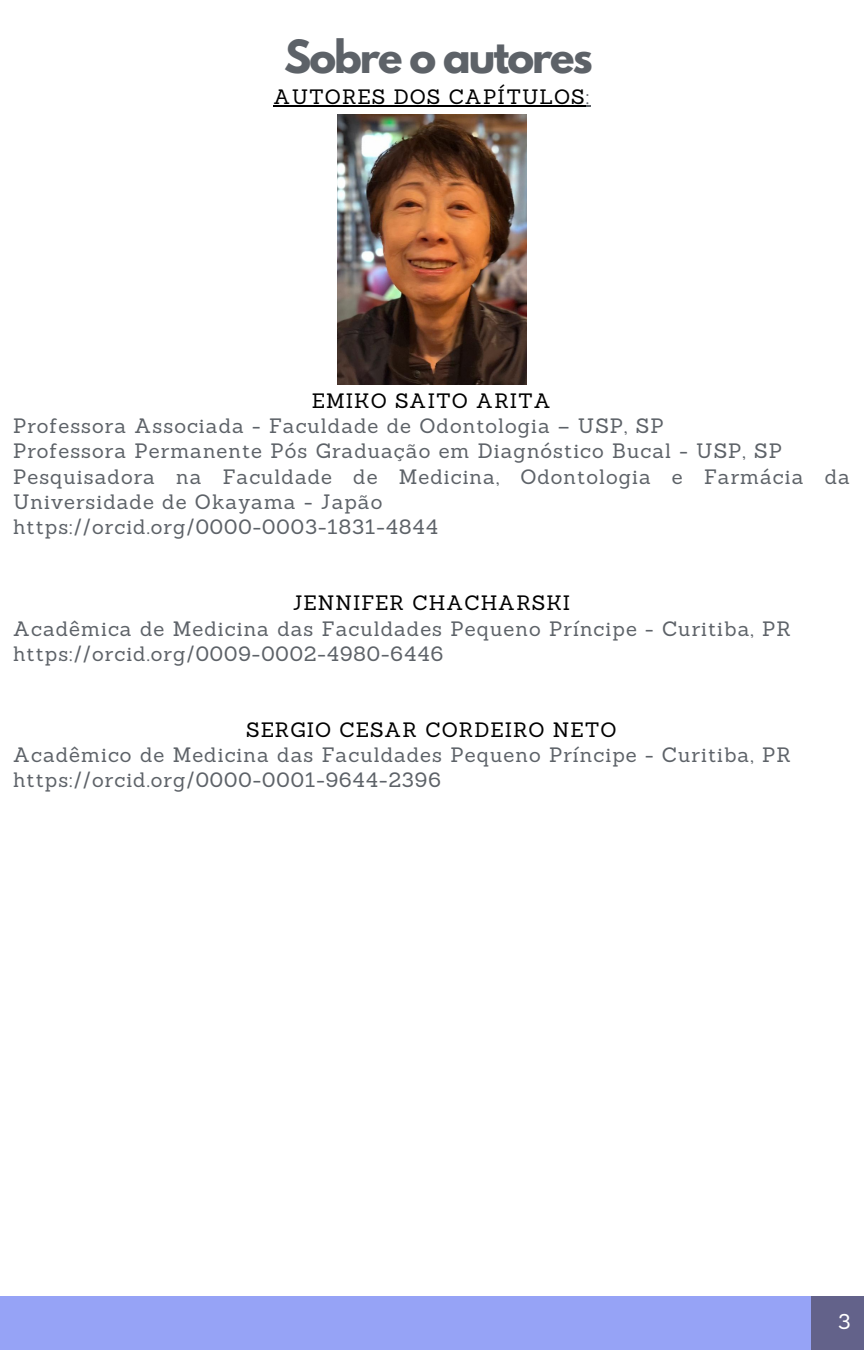
<style>
.page{position:relative;width:864px;height:1350px;background:#fff}
.page>*{position:absolute;margin:0;border:0;box-sizing:border-box;transform-origin:0 0}
.t1{font:700 40.5px "League Spartan";letter-spacing:-.05em;color:#5d6268}
.t2{font:20.93px "Sanchez";color:#fff}
.t3{font:20.25px/25.2px "Sanchez";letter-spacing:.05em;color:#5d6268}
.t4{font:20.25px "Sanchez";letter-spacing:.05em;color:#000}
.s1{color:#5d6268}
</style>
<div class="page">
<div style="left:811px;top:1296px;width:53px;height:54px;background:#63628a"></div>
<div style="left:0;top:1296px;width:811px;height:54px;background:#96a3f6"></div>
<hr style="left:274px;top:106px;width:312px;height:1px;background:#000">
<img style="left:338px;top:115px;width:189px;height:270px">
<p class="t1" style="left:284px;top:36px;width:310px">Sobre o autores</p>
<p class="t4" style="left:274px;top:84px;width:317px">AUTORES DOS CAPÍTULOS<span class="s1">:</span></p>
<p class="t4" style="left:312px;top:387px;width:241px">EMIKO SAITO ARITA</p>
<p class="t3" style="left:13px;top:413px;width:652px">Professora Associada - Faculdade de Odontologia – USP, SP</p>
<p class="t3" style="left:13px;top:438px;width:771px">Professora Permanente Pós Graduação em Diagnóstico Bucal - USP, SP</p>
<p class="t3" style="left:13px;top:464px;width:838px">Pesquisadora na Faculdade de Medicina, Odontologia e Farmácia da<br>Universidade de Okayama - Japão</p>
<p class="t3" style="left:13px;top:514px;width:427px">https://orcid.org/0000-0003-1831-4844</p>
<p class="t4" style="left:293px;top:590px;width:279px">JENNIFER CHACHARSKI</p>
<p class="t3" style="left:13px;top:616px;width:779px">Acadêmica de Medicina das Faculdades Pequeno Príncipe - Curitiba, PR</p>
<p class="t3" style="left:13px;top:641px;width:432px">https://orcid.org/0009-0002-4980-6446</p>
<p class="t4" style="left:246px;top:716px;width:372px">SERGIO CESAR CORDEIRO NETO</p>
<p class="t3" style="left:13px;top:742px;width:779px">Acadêmico de Medicina das Faculdades Pequeno Príncipe - Curitiba, PR</p>
<p class="t3" style="left:13px;top:767px;width:429px">https://orcid.org/0000-0001-9644-2396</p>
<p class="t2" style="left:838px;top:1308px;width:14px">3</p>
</div>
